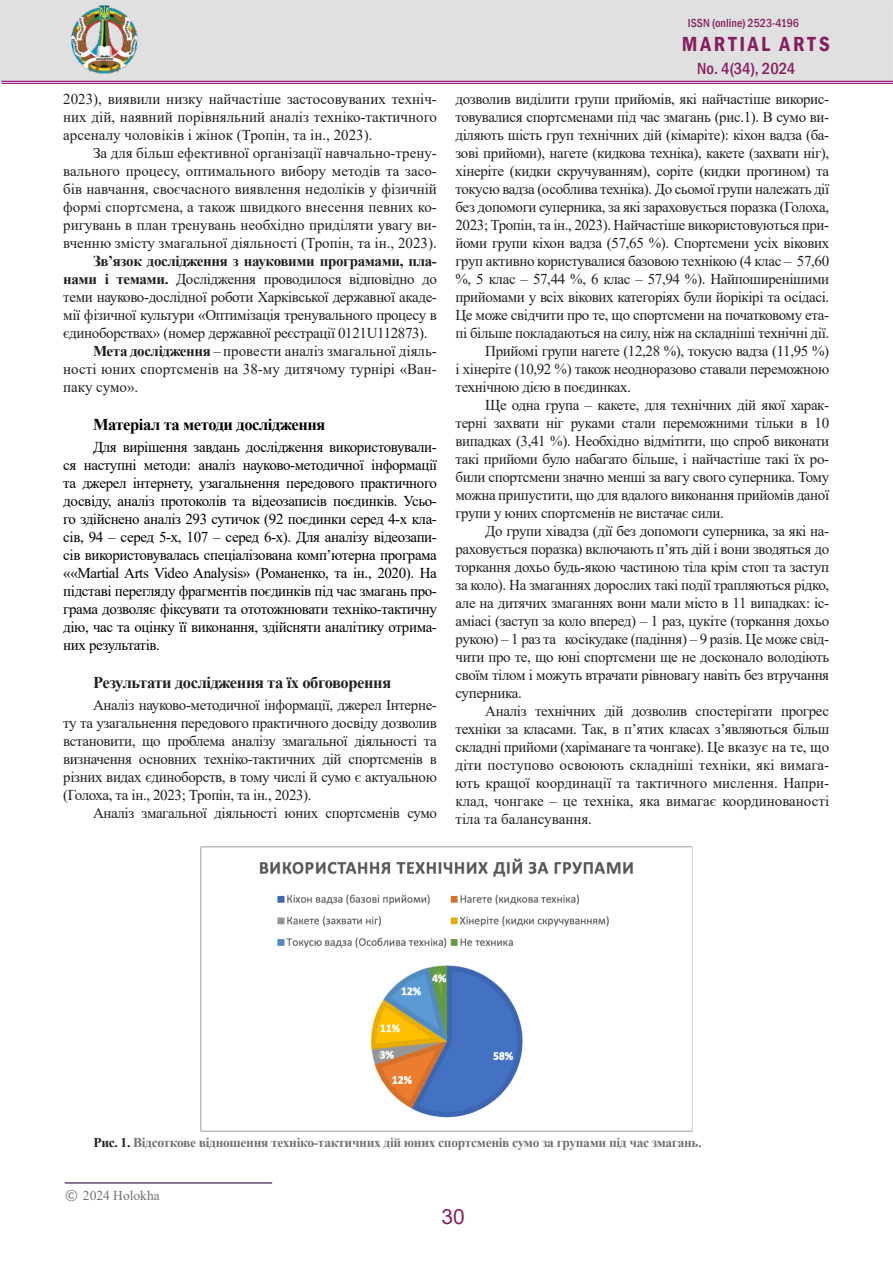
<style>
.page{position:relative;width:893px;height:1263px;background:#fff}
.page>*{position:absolute;margin:0;border:0;box-sizing:border-box;transform-origin:0 0}
.t1{font:600 condensed 21px "Franklin Gothic";letter-spacing:.13em;color:#841f61}
.t2{font:21px "Arial";color:#841f61}
.Обычный{font:700 16.5px "Times New Roman";letter-spacing:-.025em;color:#231f20}
.Типовий{font:700 16.5px "Times New Roman";letter-spacing:-.025em;color:#000}
.t3{font:500 condensed 16.5px "Franklin Gothic";color:#841f61}
.Обычный-2{font:15px/18px "Times New Roman";letter-spacing:-.025em;color:#231f20;text-align:justify}
.Типовий-2{font:15px/18px "Times New Roman";letter-spacing:-.025em;color:#000;text-align:justify}
.xfmc1{font:15px/18px "Times New Roman";color:#231f20;text-align:justify}
.Обычный-3{font:700 13.5px "Times New Roman";letter-spacing:-.025em;color:#767171}
.Обычный-4{font:13.5px "Times New Roman";color:#767171}
.t4{font:500 condensed 12px "Franklin Gothic";color:#841f61}
.s1{font-weight:700}
.s2{color:#231f20}
.s3{font-family:"Verdana"}
</style>
<div class="page">
<div style="left:0;top:0;width:893px;height:82px;background:#e0e0e0;border:2px solid #e1e2e4"></div>
<hr style="left:2px;top:81px;width:891px;height:1px;background:#9c248b">
<hr style="left:2px;top:83px;width:891px;height:1px;background:#9c248b">
<img style="left:71px;top:5px;width:67px;height:69px">
<hr style="left:65px;top:1182px;width:207px;height:2px;background:#5f4a76">
<img style="left:200px;top:846px;width:493px;height:285px">
<p class="t4" style="left:688px;top:15px;width:113px">ISSN (online) 2523-4196</p>
<p class="xfmc1" style="left:63px;top:89px;width:375px">2023), виявили низку найчастіше застосовуваних техніч&shy;них дій, наявний порівняльний аналіз техніко-тактичного арсеналу чоловіків і жінок (Тропін, та ін., 2023).</p>
<p class="xfmc1" style="left:63px;top:143px;width:375px;text-indent:30px">За для більш ефективної організації навчально-трену&shy;вального процесу, оптимального вибору методів та засо&shy;бів навчання, своєчасного виявлення недоліків у фізичній формі спортсмена, а також швидкого внесення певних ко&shy;ригувань в план тренувань необхідно приділяти увагу ви&shy;вченню змісту змагальної діяльності (Тропін, та ін., 2023).</p>
<p class="Обычный-2" style="left:63px;top:251px;width:375px;text-indent:30px"><span class="s1">Зв’язок дослідження з науковими програмами, пла&shy;нами і темами.</span> Дослідження проводилося відповідно до теми науково-дослідної роботи Харківської державної акаде&shy;мії фізичної культури «Оптимізація тренувального процесу в єдиноборствах» (номер державної реєстрації 0121U112873).</p>
<p class="Обычный-2" style="left:63px;top:341px;width:375px;text-indent:30px"><span class="s1">Мета дослідження</span> – провести аналіз змагальної діяль&shy;ності юних спортсменів на 38-му дитячому турнірі «Ван&shy;паку сумо».</p>
<p class="Типовий" style="left:93px;top:412px;width:234px">Матеріал та методи дослідження</p>
<p class="Типовий-2" style="left:63px;top:437px;width:375px;text-indent:30px">Для вирішення завдань дослідження використовували&shy;ся наступні методи: аналіз науково-методичної інформації та джерел інтернету, узагальнення передового практичного досвіду, аналіз протоколів та відеозаписів поєдинків. Усьо&shy;го здійснено аналіз 293 сутичок (92 поєдинки серед 4-х кла&shy;сів, 94 – серед 5-х, 107 – серед 6-х). Для аналізу відеозапи&shy;сів використовувалась спеціалізована комп’ютерна програма ««Martial Arts Video Analysis» (Романенко, та ін., 2020). На підставі перегляду фрагментів поєдинків під час змагань про&shy;грама дозволяє фіксувати та ототожнювати техніко-тактичну дію, час та оцінку її виконання, здійсняти аналітику отрима&shy;них результатів.</p>
<p class="Обычный" style="left:93px;top:670px;width:300px">Результати дослідження та їх обговорення</p>
<p class="Обычный-2" style="left:63px;top:696px;width:375px;text-indent:30px">Аналіз науково-методичної інформації, джерел Інтерне&shy;ту та узагальнення передового практичного досвіду дозволив встановити, що проблема аналізу змагальної діяльності та визначення основних техніко-тактичних дій спортсменів в різних видах єдиноборств, в тому числі й сумо є актуальною (Голоха, та ін., 2023; Тропін, та ін., 2023).</p>
<p class="Обычный-2" style="left:93px;top:804px;width:345px">Аналіз змагальної діяльності юних спортсменів сумо</p>
<h1 class="t1" style="left:682px;top:30px;width:149px">МARTIAL ARTS</h1>
<p class="t3" style="left:697px;top:58px;width:99px">No. 4(34), 2024</p>
<p class="Обычный-2" style="left:455px;top:89px;width:375px">дозволив виділити групи прийомів, які найчастіше викорис&shy;товувалися спортсменами під час змагань (рис.1). В сумо ви&shy;діляють шість груп технічних дій (кімаріте): кіхон вадза (ба&shy;зові прийоми), нагете (кидкова техніка), какете (захвати ніг), хінеріте (кидки скручуванням), соріте (кидки прогином) та токусю вадза (особлива техніка). До сьомої групи належать дії без допомоги суперника, за які зараховується поразка (Голоха, 2023; Тропін, та ін., 2023). Найчастіше використовуються при&shy;йоми групи кіхон вадза (57,65 %). Спортсмени усіх вікових груп активно користувалися базовою технікою (4 клас – 57,60 %, 5 клас – 57,44 %, 6 клас – 57,94 %). Найпоширенішими прийомами у всіх вікових категоріях були йорікірі та осідасі.<br>Це може свідчити про те, що спортсмени на початковому ета&shy;пі більше покладаються на силу, ніж на складніші технічні дії.</p>
<p class="Обычный-2" style="left:455px;top:341px;width:375px;text-indent:30px">Прийомі групи нагете (12,28 %), токусю вадза (11,95 %) і хінеріте (10,92 %) також неодноразово ставали переможною технічною дією в поєдинках.</p>
<p class="Обычный-2" style="left:455px;top:395px;width:375px;text-indent:30px">Ще одна група – какете, для технічних дій якої харак&shy;терні захвати ніг руками стали переможними тільки в 10 випадках (3,41 %). Необхідно відмітити, що спроб виконати такі прийоми було набагато більше, і найчастіше такі їх ро&shy;били спортсмени значно менші за вагу свого суперника. Тому можна припустити, що для вдалого виконання прийомів даної групи у юних спортсменів не вистачає сили.</p>
<p class="Обычный-2" style="left:455px;top:521px;width:375px;text-indent:30px">До групи хівадза (дії без допомоги суперника, за які на&shy;раховується поразка) включають п’ять дій і вони зводяться до торкання дохьо будь-якою частиною тіла крім стоп та заступ за коло). На змаганнях дорослих такі події трапляються рідко, але на дитячих змаганнях вони мали місто в 11 випадках: іс&shy;аміасі (заступ за коло вперед) – 1 раз, цукіте (торкання дохьо рукою) – 1 раз та косікудаке (падіння) – 9 разів. Це може свід&shy;чити про те, що юні спортсмени ще не досконало володіють своїм тілом і можуть втрачати рівновагу навіть без втручання суперника.</p>
<p class="Обычный-2" style="left:455px;top:701px;width:375px;text-indent:30px">Аналіз технічних дій дозволив спостерігати прогрес техніки за класами. Так, в п’ятих класах з’являються більш складні прийоми (харіманаге та чонгаке). Це вказує на те, що діти поступово освоюють складніші техніки, які вимага&shy;ють кращої координації та тактичного мислення. Напри&shy;клад, чонгаке – це техніка, яка вимагає координованості тіла та балансування.</p>
<p class="Обычный-3" style="left:94px;top:1133px;width:610px"><span class="s2">Рис. 1.</span> Відсоткове відношення техніко-тактичних дій юних спортсменів сумо за групами під час змагань.</p>
<p class="Обычный-4" style="left:65px;top:1186px;width:97px"><span class="s3">©</span> 2024 Holokha</p>
<h1 class="t2" style="left:442px;top:1202px;width:25px">30</h1>
</div>
